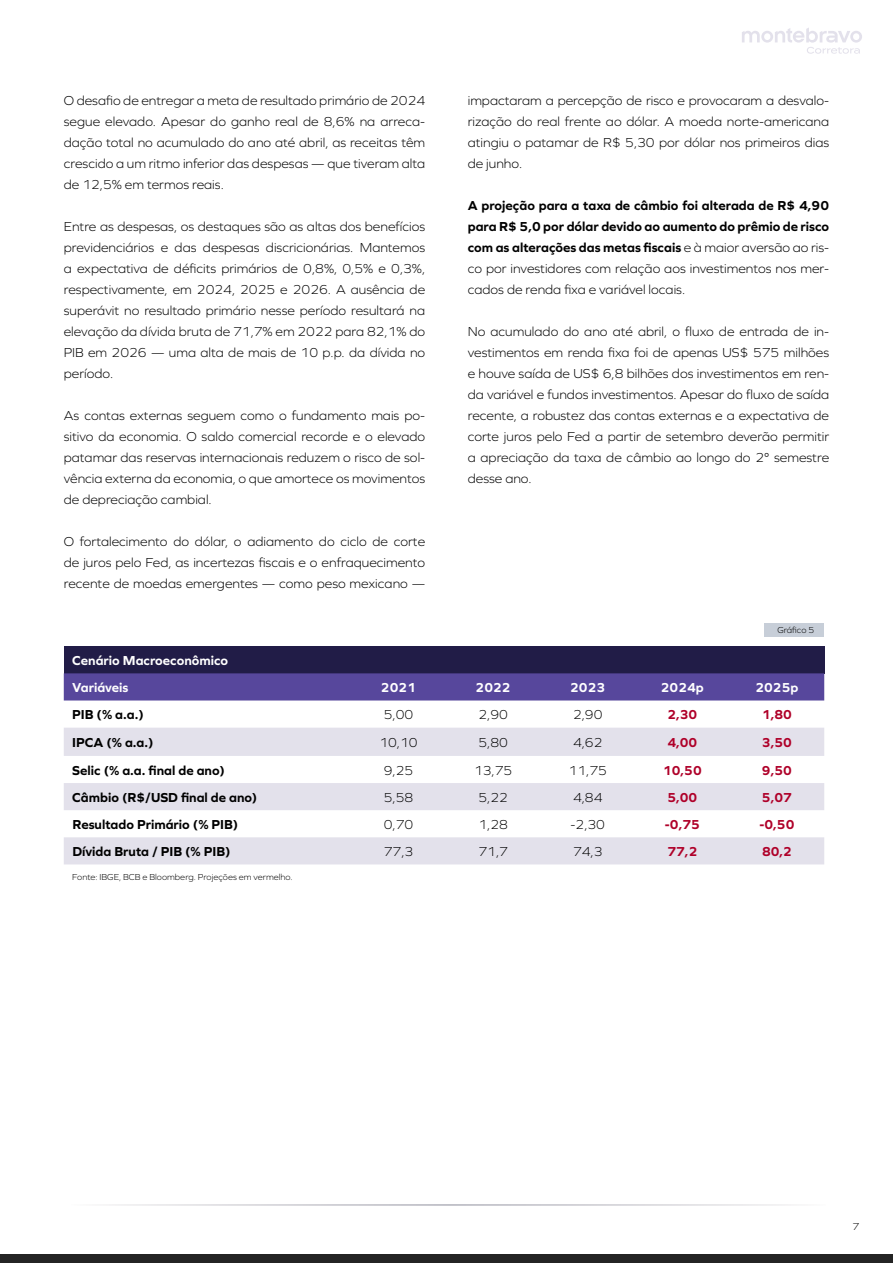
<style>
.page{position:relative;width:893px;height:1263px;background:#fff}
.page>*{position:absolute;margin:0;border:0;box-sizing:border-box;transform-origin:0 0}
.t1{font:300 13.5px/21px "Graphie";color:#000;text-align:justify}
.t2{font:700 13.5px/21px "Graphie";color:#000;text-align:justify}
.t3{font:700 13.5px/27.2px "Graphie";color:#fff}
.t4{font:700 13.5px "Graphie";color:#af0029}
.t5{font:300 10.5px "Graphie";color:#000}
.t6{font:300 9px "Graphie";color:#000}
.s1{font-weight:300}
</style>
<div class="page">
<div style="left:0;top:1255px;width:893px;height:8px;background:#242424"></div>
<svg style="left:742px;top:28px;width:120px;height:26px"></svg>
<div style="left:64px;top:646px;width:760px;height:27px;background:#211c47"></div>
<div style="left:64px;top:673px;width:760px;height:27px;background:#57479c"></div>
<svg style="left:64px;top:728px;width:760px;height:136px;fill:#e3e1eb"></svg>
<div style="left:765px;top:623px;width:59px;height:14px;background:#c7ced8"></div>
<p class="t1" style="left:64px;top:89px;width:363px">O desafio de entregar a meta de resultado primário de 2024 segue elevado. Apesar do ganho real de 8,6% na arreca&shy;dação total no acumulado do ano até abril, as receitas têm crescido a um ritmo inferior das despesas — que tiveram alta de 12,5% em termos reais.</p>
<p class="t1" style="left:64px;top:215px;width:363px">Entre as despesas, os destaques são as altas dos benefícios previdenciários e das despesas discricionárias. Mantemos a expectativa de déficits primários de 0,8%, 0,5% e 0,3%, respectivamente, em 2024, 2025 e 2026. A ausência de superávit no resultado primário nesse período resultará na elevação da dívida bruta de 71,7% em 2022 para 82,1% do PIB em 2026 — uma alta de mais de 10 p.p. da dívida no período.</p>
<p class="t1" style="left:64px;top:405px;width:363px">As contas externas seguem como o fundamento mais po&shy;sitivo da economia. O saldo comercial recorde e o elevado patamar das reservas internacionais reduzem o risco de sol&shy;vência externa da economia, o que amortece os movimentos de depreciação cambial.</p>
<p class="t1" style="left:64px;top:531px;width:363px">O fortalecimento do dólar, o adiamento do ciclo de corte de juros pelo Fed, as incertezas fiscais e o enfraquecimento recente de moedas emergentes — como peso mexicano —</p>
<p class="t1" style="left:468px;top:90px;width:363px">impactaram a percepção de risco e provocaram a desvalo&shy;rização do real frente ao dólar. A moeda norte-americana atingiu o patamar de R$ 5,30 por dólar nos primeiros dias de junho.</p>
<p class="t2" style="left:468px;top:195px;width:363px">A projeção para a taxa de câmbio foi alterada de R$ 4,90 para R$ 5,0 por dólar devido ao aumento do prêmio de risco com as alterações das metas fiscais <span class="s1">e à maior aversão ao ris&shy;co por investidores com relação aos investimentos nos mer&shy;cados de renda fixa e variável locais.</span></p>
<p class="t1" style="left:468px;top:321px;width:363px">No acumulado do ano até abril, o fluxo de entrada de in&shy;vestimentos em renda fixa foi de apenas US$ 575 milhões e houve saída de US$ 6,8 bilhões dos investimentos em ren&shy;da variável e fundos investimentos. Apesar do fluxo de saída recente, a robustez das contas externas e a expectativa de corte juros pelo Fed a partir de setembro deverão permitir a apreciação da taxa de câmbio ao longo do 2° semestre desse ano.</p>
<p class="t6" style="left:777px;top:625px;width:38px">Gráfico 5</p>
<p class="t3" style="left:72px;top:646px;width:157px">Cenário Macroeconômico<br>Variáveis</p>
<p class="t3" style="left:381px;top:674px;width:37px">2021</p>
<p class="t3" style="left:476px;top:674px;width:37px">2022</p>
<p class="t3" style="left:570px;top:674px;width:37px">2023</p>
<p class="t3" style="left:661px;top:674px;width:45px">2024p</p>
<p class="t3" style="left:755px;top:674px;width:45px">2025p</p>
<p class="t2" style="left:72px;top:704px;width:73px">PIB (% a.a.)</p>
<p class="t1" style="left:384px;top:704px;width:31px">5,00</p>
<p class="t1" style="left:478px;top:704px;width:31px">2,90</p>
<p class="t1" style="left:573px;top:704px;width:31px">2,90</p>
<p class="t4" style="left:667px;top:707px;width:32px">2,30</p>
<p class="t4" style="left:762px;top:707px;width:32px">1,80</p>
<p class="t2" style="left:72px;top:731px;width:83px">IPCA (% a.a.)</p>
<p class="t1" style="left:379px;top:732px;width:40px">10,10</p>
<p class="t1" style="left:478px;top:732px;width:31px">5,80</p>
<p class="t1" style="left:573px;top:732px;width:31px">4,62</p>
<p class="t4" style="left:667px;top:734px;width:32px">4,00</p>
<p class="t4" style="left:762px;top:734px;width:32px">3,50</p>
<p class="t2" style="left:72px;top:759px;width:154px">Selic (% a.a. final de ano)</p>
<p class="t1" style="left:384px;top:759px;width:31px">9,25</p>
<p class="t1" style="left:474px;top:759px;width:40px">13,75</p>
<p class="t1" style="left:569px;top:759px;width:40px">11,75</p>
<p class="t4" style="left:663px;top:762px;width:40px">10,50</p>
<p class="t4" style="left:762px;top:762px;width:32px">9,50</p>
<p class="t2" style="left:72px;top:786px;width:187px">Câmbio (R$/USD final de ano)</p>
<p class="t1" style="left:384px;top:786px;width:31px">5,58</p>
<p class="t1" style="left:478px;top:786px;width:31px">5,22</p>
<p class="t1" style="left:573px;top:786px;width:31px">4,84</p>
<p class="t4" style="left:667px;top:789px;width:32px">5,00</p>
<p class="t4" style="left:762px;top:789px;width:32px">5,07</p>
<p class="t2" style="left:72px;top:813px;width:168px">Resultado Primário (% PIB)</p>
<p class="t1" style="left:384px;top:813px;width:31px">0,70</p>
<p class="t1" style="left:478px;top:813px;width:31px">1,28</p>
<p class="t1" style="left:571px;top:813px;width:36px">-2,30</p>
<p class="t4" style="left:665px;top:816px;width:37px">-0,75</p>
<p class="t4" style="left:759px;top:816px;width:37px">-0,50</p>
<p class="t2" style="left:72px;top:841px;width:160px">Dívida Bruta / PIB (% PIB)</p>
<p class="t1" style="left:384px;top:841px;width:31px">77,3</p>
<p class="t1" style="left:478px;top:841px;width:31px">71,7</p>
<p class="t1" style="left:573px;top:841px;width:31px">74,3</p>
<p class="t4" style="left:667px;top:843px;width:32px">77,2</p>
<p class="t4" style="left:762px;top:843px;width:32px">80,2</p>
<p class="t6" style="left:72px;top:871px;width:222px">Fonte: IBGE, BCB e Bloomberg. Projeções em vermelho.</p>
<p class="t5" style="left:852px;top:1221px;width:8px">7</p>
</div>
